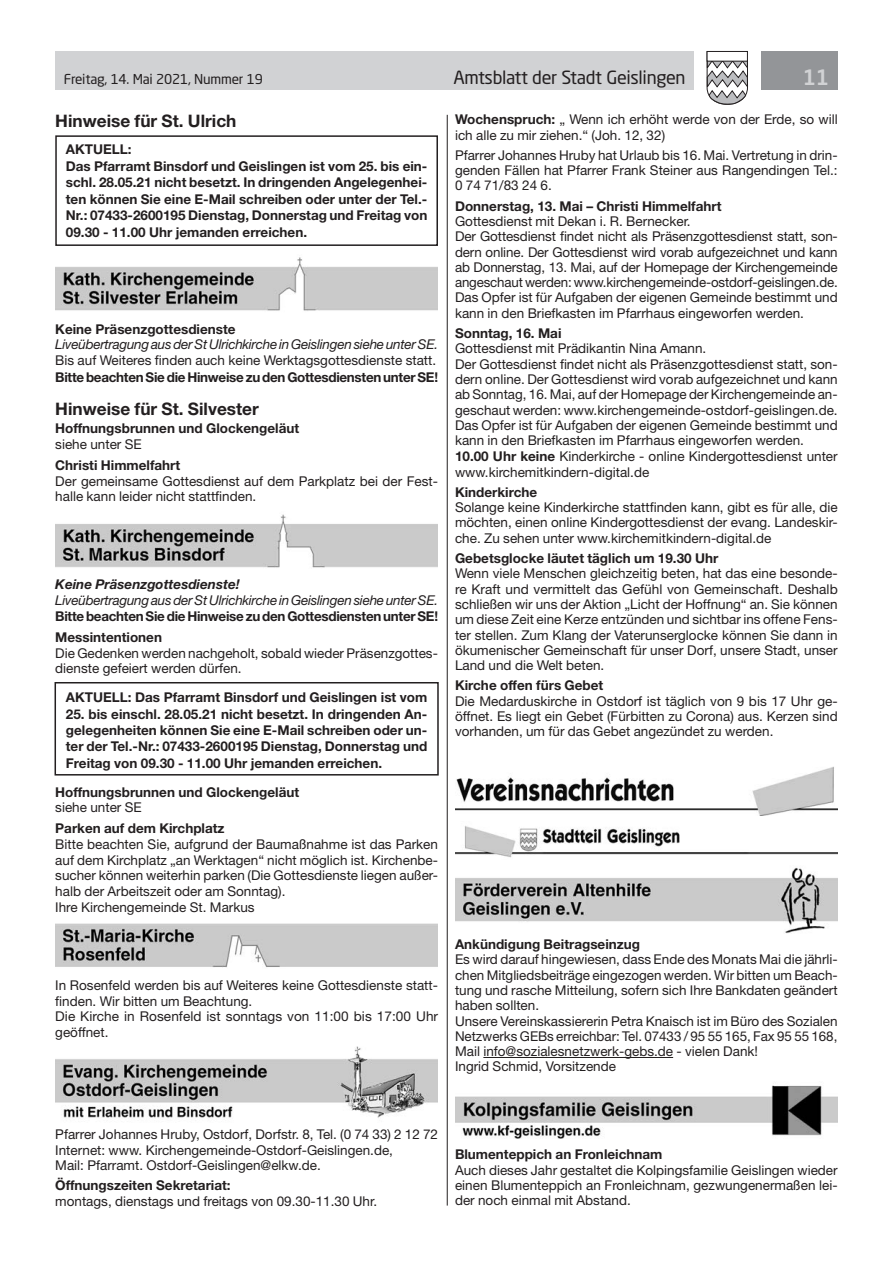
<style>
.page{position:relative;width:893px;height:1263px;background:#fff}
.page>*{position:absolute;margin:0;border:0;box-sizing:border-box;transform-origin:0 0}
.t1{font:500 21px "Neo Sans Std";color:#d1d2d4}
.t2{font:18px "Neo Sans Std";letter-spacing:-.02em;color:#231f20}
.t3{font:700 17.25px "Helvetica Neue LT Std";color:#231f20}
.t4{font:13.5px/15.3px "Helvetica Neue LT Std";color:#231f20}
.t5{font:700 13.5px/16.5px "Helvetica Neue LT Std";color:#231f20}
.t6{font:700 13.5px/20.5px "Helvetica Neue LT Std";letter-spacing:-.02em;color:#231f20}
.t7{font:italic 13.5px "Helvetica Neue LT Std";letter-spacing:-.02em;color:#231f20}
.t8{font:13.5px "Neo Sans Std";letter-spacing:-.015em;color:#231f20}
.t9{font:italic 700 13.5px "Helvetica Neue LT Std";color:#231f20}
.s1{font-weight:700}
</style>
<div class="page">
<div style="left:55px;top:51px;width:639px;height:38px;background:#d1d2d4"></div>
<div style="left:761px;top:51px;width:77px;height:38px;background:#939598"></div>
<svg style="left:706px;top:51px;width:42px;height:54px"></svg>
<div style="left:707px;top:51px;width:40px;height:10px;background:#fff"></div>
<div style="left:707px;top:51px;width:41px;height:10px;border:1px solid #231f20"></div>
<hr style="left:447px;top:115px;width:1px;height:1090px;background:#231f20">
<img style="left:55px;top:257px;width:383px;height:54px">
<img style="left:55px;top:514px;width:383px;height:54px">
<img style="left:55px;top:923px;width:383px;height:45px">
<img style="left:55px;top:1047px;width:383px;height:71px">
<hr style="left:483px;top:1057px;width:190px;height:1px;background:#231f20">
<img style="left:455px;top:766px;width:383px;height:50px">
<img style="left:455px;top:826px;width:383px;height:32px">
<img style="left:455px;top:867px;width:383px;height:66px">
<img style="left:455px;top:1085px;width:383px;height:54px">
<div style="left:55px;top:135px;width:383px;height:111px;border:2px solid #231f20"></div>
<div style="left:55px;top:682px;width:384px;height:93px;border:2px solid #231f20"></div>
<p class="t8" style="left:64px;top:71px;width:201px">Freitag, 14. Mai 2021, Nummer 19</p>
<h2 class="t2" style="left:453px;top:66px;width:234px">Amtsblatt der Stadt Geislingen</h2>
<h1 class="t1" style="left:803px;top:64px;width:28px">11</h1>
<p class="t3" style="left:55px;top:110px;width:183px">Hinweise für St. Ulrich</p>
<p class="t5" style="left:66px;top:141px;width:363px">AKTUELL:<br>Das Pfarramt Binsdorf und Geislingen ist vom 25. bis ein&shy;schl. 28.05.21 nicht besetzt. In dringenden Angelegenhei&shy;ten können Sie eine E-Mail schreiben oder unter der Tel.- Nr.: 07433-2600195 Dienstag, Donnerstag und Freitag von 09.30 - 11.00 Uhr jemanden erreichen.</p>
<p class="t4" style="left:455px;top:112px;width:384px;line-height:15.8px"><span class="s1">Wochenspruch:</span> „ Wenn ich erhöht werde von der Erde, so will ich alle zu mir ziehen.“ (Joh. 12, 32)</p>
<p class="t4" style="left:455px;top:147px;width:384px;text-align:justify">Pfarrer Johannes Hruby hat Urlaub bis 16. Mai. Vertretung in drin&shy;genden Fällen hat Pfarrer Frank Steiner aus Rangendingen Tel.:<br>0 74 71/83 24 6.</p>
<p class="t5" style="left:455px;top:197px;width:268px">Donnerstag, 13. Mai – Christi Himmelfahrt</p>
<p class="t4" style="left:455px;top:213px;width:384px">Gottesdienst mit Dekan i. R. Bernecker.<br>Der Gottesdienst findet nicht als Präsenzgottesdienst statt, son&shy;dern online. Der Gottesdienst wird vorab aufgezeichnet und kann ab Donnerstag, 13. Mai, auf der Homepage der Kirchengemeinde angeschaut werden: www.kirchengemeinde-ostdorf-geislingen.de.<br>Das Opfer ist für Aufgaben der eigenen Gemeinde bestimmt und kann in den Briefkasten im Pfarrhaus eingeworfen werden.</p>
<p class="t5" style="left:455px;top:325px;width:108px">Sonntag, 16. Mai</p>
<p class="t4" style="left:455px;top:341px;width:384px">Gottesdienst mit Prädikantin Nina Amann.<br>Der Gottesdienst findet nicht als Präsenzgottesdienst statt, son&shy;dern online. Der Gottesdienst wird vorab aufgezeichnet und kann ab Sonntag, 16. Mai, auf der Homepage der Kirchengemeinde an&shy;geschaut werden: www.kirchengemeinde-ostdorf-geislingen.de.<br>Das Opfer ist für Aufgaben der eigenen Gemeinde bestimmt und kann in den Briefkasten im Pfarrhaus eingeworfen werden.<br><span class="s1">10.00 Uhr keine</span> Kinderkirche - online Kindergottesdienst unter www.kirchemitkindern-digital.de</p>
<p class="t5" style="left:455px;top:483px;width:84px">Kinderkirche</p>
<p class="t4" style="left:455px;top:499px;width:384px;text-align:justify">Solange keine Kinderkirche stattfinden kann, gibt es für alle, die möchten, einen online Kindergottesdienst der evang. Landeskir&shy;che. Zu sehen unter www.kirchemitkindern-digital.de</p>
<p class="t5" style="left:455px;top:550px;width:265px">Gebetsglocke läutet täglich um 19.30 Uhr</p>
<p class="t4" style="left:455px;top:566px;width:384px;text-align:justify">Wenn viele Menschen gleichzeitig beten, hat das eine besonde&shy;re Kraft und vermittelt das Gefühl von Gemeinschaft. Deshalb schließen wir uns der Aktion „Licht der Hoffnung“ an. Sie können um diese Zeit eine Kerze entzünden und sichtbar ins offene Fens&shy;ter stellen. Zum Klang der Vaterunserglocke können Sie dann in ökumenischer Gemeinschaft für unser Dorf, unsere Stadt, unser Land und die Welt beten.</p>
<p class="t5" style="left:455px;top:677px;width:150px">Kirche offen fürs Gebet</p>
<p class="t4" style="left:455px;top:693px;width:384px;text-align:justify">Die Medarduskirche in Ostdorf ist täglich von 9 bis 17 Uhr ge&shy;öffnet. Es liegt ein Gebet (Fürbitten zu Corona) aus. Kerzen sind vorhanden, um für das Gebet angezündet zu werden.</p>
<p class="t5" style="left:55px;top:320px;width:182px">Keine Präsenzgottesdienste</p>
<p class="t7" style="left:55px;top:336px;width:384px">Liveübertragung aus der St Ulrichkirche in Geislingen siehe unter SE.</p>
<p class="t4" style="left:55px;top:352px;width:382px">Bis auf Weiteres finden auch keine Werktagsgottesdienste statt.</p>
<p class="t6" style="left:55px;top:366px;width:384px">Bitte beachten Sie die Hinweise zu den Gottesdiensten unter SE!</p>
<p class="t3" style="left:55px;top:398px;width:205px">Hinweise für St. Silvester</p>
<p class="t5" style="left:55px;top:420px;width:246px">Hoffnungsbrunnen und Glockengeläut</p>
<p class="t4" style="left:55px;top:437px;width:88px">siehe unter SE</p>
<p class="t5" style="left:55px;top:457px;width:127px">Christi Himmelfahrt</p>
<p class="t4" style="left:55px;top:473px;width:384px;line-height:15.8px">Der gemeinsame Gottesdienst auf dem Parkplatz bei der Fest&shy;halle kann leider nicht stattfinden.</p>
<p class="t9" style="left:55px;top:576px;width:186px">Keine Präsenzgottesdienste!</p>
<p class="t7" style="left:55px;top:592px;width:384px">Liveübertragung aus der St Ulrichkirche in Geislingen siehe unter SE.</p>
<p class="t6" style="left:55px;top:606px;width:384px">Bitte beachten Sie die Hinweise zu den Gottesdiensten unter SE!<br>Messintentionen</p>
<p class="t4" style="left:55px;top:645px;width:384px">Die Gedenken werden nachgeholt, sobald wieder Präsenzgottes&shy;dienste gefeiert werden dürfen.</p>
<p class="t5" style="left:66px;top:689px;width:363px">AKTUELL: Das Pfarramt Binsdorf und Geislingen ist vom</p>
<p class="t5" style="left:66px;top:705px;width:363px;text-align:justify">25. bis einschl. 28.05.21 nicht besetzt. In dringenden An&shy;gelegenheiten können Sie eine E-Mail schreiben oder un&shy;ter der Tel.-Nr.: 07433-2600195 Dienstag, Donnerstag und Freitag von 09.30 - 11.00 Uhr jemanden erreichen.</p>
<p class="t5" style="left:55px;top:783px;width:246px">Hoffnungsbrunnen und Glockengeläut</p>
<p class="t4" style="left:55px;top:800px;width:88px">siehe unter SE</p>
<p class="t5" style="left:55px;top:820px;width:171px">Parken auf dem Kirchplatz</p>
<p class="t4" style="left:55px;top:836px;width:384px;line-height:15.8px">Bitte beachten Sie, aufgrund der Baumaßnahme ist das Parken auf dem Kirchplatz „an Werktagen“ nicht möglich ist. Kirchenbe&shy;sucher können weiterhin parken (Die Gottesdienste liegen außer&shy;halb der Arbeitszeit oder am Sonntag).<br>Ihre Kirchengemeinde St. Markus</p>
<p class="t4" style="left:55px;top:977px;width:384px;line-height:15.8px">In Rosenfeld werden bis auf Weiteres keine Gottesdienste statt&shy;finden. Wir bitten um Beachtung.<br>Die Kirche in Rosenfeld ist sonntags von 11:00 bis 17:00 Uhr geöffnet.</p>
<p class="t5" style="left:455px;top:936px;width:187px">Ankündigung Beitragseinzug</p>
<p class="t4" style="left:455px;top:952px;width:384px">Es wird darauf hingewiesen, dass Ende des Monats Mai die jährli&shy;chen Mitgliedsbeiträge eingezogen werden. Wir bitten um Beach&shy;tung und rasche Mitteilung, sofern sich Ihre Bankdaten geändert haben sollten.<br>Unsere Vereinskassiererin Petra Knaisch ist im Büro des Sozialen Netzwerks GEBs erreichbar: Tel. 07433 / 95 55 165, Fax 95 55 168, Mail info@sozialesnetzwerk-gebs.de - vielen Dank!<br>Ingrid Schmid, Vorsitzende</p>
<p class="t4" style="left:55px;top:1126px;width:384px;line-height:15.8px">Pfarrer Johannes Hruby, Ostdorf, Dorfstr. 8, Tel. (0 74 33) 2 12 72<br>Internet: www. Kirchengemeinde-Ostdorf-Geislingen.de,<br>Mail: Pfarramt. Ostdorf-Geislingen@elkw.de.</p>
<p class="t5" style="left:55px;top:1177px;width:177px">Öffnungszeiten Sekretariat:</p>
<p class="t4" style="left:55px;top:1193px;width:323px">montags, dienstags und freitags von 09.30-11.30 Uhr.</p>
<p class="t5" style="left:455px;top:1146px;width:209px">Blumenteppich an Fronleichnam</p>
<p class="t4" style="left:455px;top:1162px;width:384px;text-align:justify">Auch dieses Jahr gestaltet die Kolpingsfamilie Geislingen wieder einen Blumenteppich an Fronleichnam, gezwungenermaßen lei&shy;der noch einmal mit Abstand.</p>
</div>
